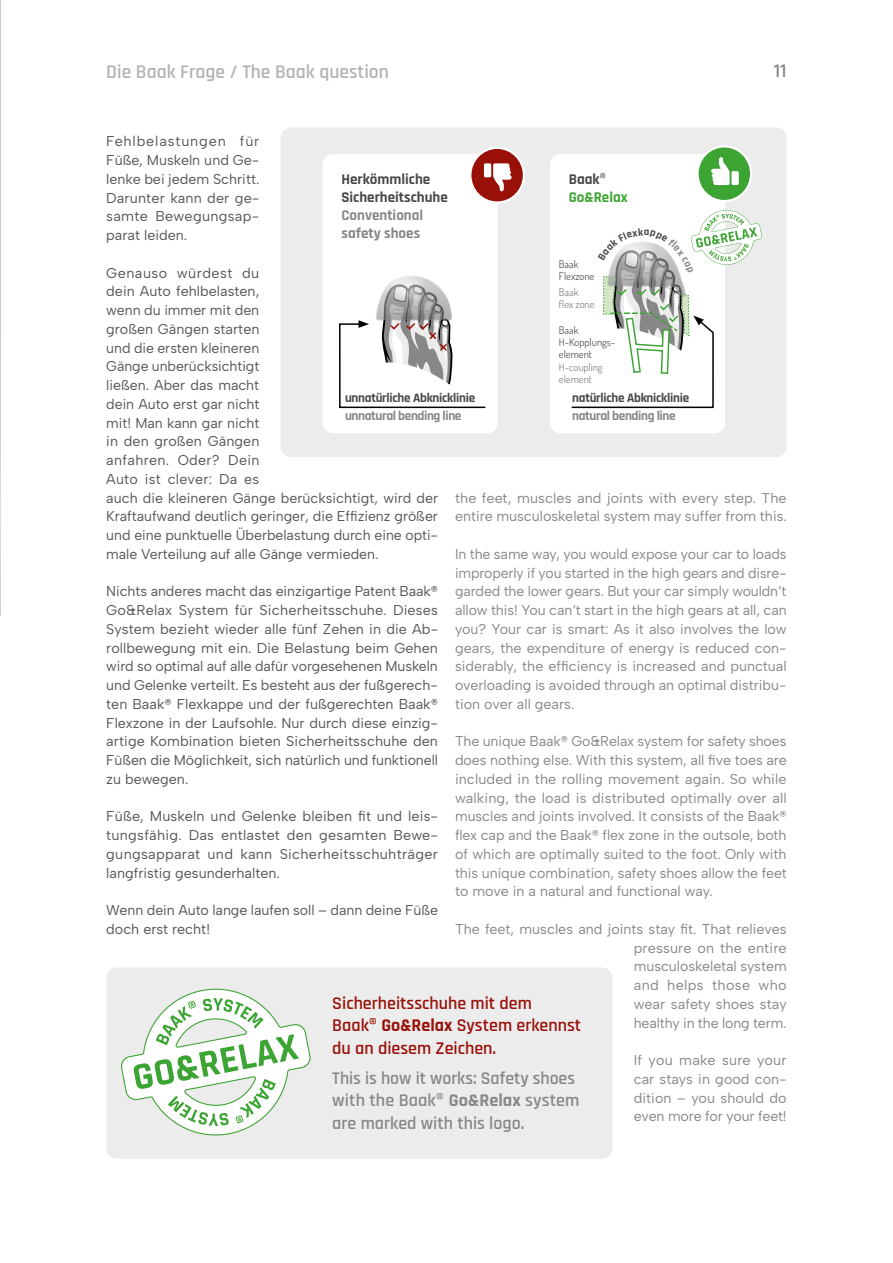
<style>
.page{position:relative;width:893px;height:1263px;background:#fff}
.page>*{position:absolute;margin:0;border:0;box-sizing:border-box;transform-origin:0 0}
.t1{font:600 19.5px "Rajdhani";color:#b1b2b3}
.t2{font:600 19.5px "Rajdhani";color:#868786}
.t3{font:600 18px/22.5px "Rajdhani";color:#868786}
.t4{font:600 18px/22.5px "Rajdhani";color:#981008}
.t5{font:700 15px/18px "Rajdhani";color:#484847}
.t6{font:700 15px/18px "Rajdhani";color:#868786}
.t7{font:700 15px/18px "Rajdhani";color:#3ca432}
.t8{font:14.25px/18.8px "Albert Sans";letter-spacing:-.005em;color:#565655;text-align:justify}
.t9{font:14.25px/18.8px "Albert Sans";color:#868786;text-align:justify}
.t10{font:700 13.35px "Rajdhani";letter-spacing:-.03em;color:#868786}
.t11{font:700 13.05px "Rajdhani";letter-spacing:-.02em;color:#484847}
.t12{font:10.5px/12px "Dosis";color:#565655}
.t13{font:10.5px/12px "Dosis";color:#868786}
.s1{color:#484847}
.s2{font-weight:500;color:#484847}
.s3{font-weight:700}
</style>
<div class="page">
<img style="left:0;top:0;width:1px;height:616px">
<div style="left:106px;top:967px;width:506px;height:192px;background:#ececec;border-radius:11px"></div>
<svg style="left:121px;top:988px;width:190px;height:148px"></svg>
<div style="left:281px;top:128px;width:506px;height:329px;background:#ececec;border-radius:11px"></div>
<div style="left:550px;top:154px;width:175px;height:279px;background:#fff;border-radius:11px"></div>
<div style="left:323px;top:154px;width:175px;height:279px;background:#fff;border-radius:11px"></div>
<svg style="left:339px;top:276px;width:147px;height:133px"></svg>
<div style="left:697px;top:146px;width:54px;height:55px;background:#3ca432;border-radius:50%"></div>
<div style="left:696px;top:145px;width:56px;height:57px;border:2px solid #fff;border-radius:50%"></div>
<svg style="left:711px;top:157px;width:19px;height:28px"></svg>
<div style="left:731px;top:171px;width:8px;height:14px;background:#fff"></div>
<div style="left:470px;top:148px;width:54px;height:55px;background:#981008;border-radius:50%"></div>
<div style="left:469px;top:147px;width:56px;height:57px;border:2px solid #fff;border-radius:50%"></div>
<svg style="left:493px;top:163px;width:19px;height:28px"></svg>
<div style="left:484px;top:163px;width:7px;height:14px;background:#fff"></div>
<svg style="left:571px;top:210px;width:191px;height:199px"></svg>
<h1 class="t1" style="left:106px;top:60px;width:284px">Die Baak Frage / The Baak question</h1>
<h1 class="t2" style="left:774px;top:59px;width:14px">11</h1>
<p class="t8" style="left:106px;top:132px;width:155px">Fehlbelastungen für Füße, Muskeln und Ge&shy;lenke bei jedem Schritt.<br>Darunter kann der ge&shy;samte Bewegungsap&shy;parat leiden.</p>
<p class="t8" style="left:106px;top:263px;width:333px;text-align:left">Genauso würdest du<br>dein Auto fehlbelasten,<br>wenn du immer mit den<br>großen Gängen starten<br>und die ersten kleineren<br>Gänge unberücksichtigt<br>ließen. Aber das macht<br>dein Auto erst gar nicht<br>mit! Man kann gar nicht<br>in den großen Gängen<br>anfahren. Oder? Dein<br>Auto ist clever: Da es<br>auch die kleineren Gänge berücksichtigt, wird der<br>Kraftaufwand deutlich geringer, die Effizienz größer und eine punktuelle Überbelastung durch eine opti&shy;male Verteilung auf alle Gänge vermieden.</p>
<p class="t8" style="left:106px;top:582px;width:333px">Nichts anderes macht das einzigartige Patent Baak® Go&amp;Relax System für Sicherheitsschuhe. Dieses System bezieht wieder alle fünf Zehen in die Ab&shy;rollbewegung mit ein. Die Belastung beim Gehen wird so optimal auf alle dafür vorgesehenen Muskeln und Gelenke verteilt. Es besteht aus der fußgerech&shy;ten Baak® Flexkappe und der fußgerechten Baak® Flexzone in der Laufsohle. Nur durch diese einzig&shy;artige Kombination bieten Sicherheitsschuhe den Füßen die Möglichkeit, sich natürlich und funktionell zu bewegen.</p>
<p class="t8" style="left:106px;top:807px;width:333px">Füße, Muskeln und Gelenke bleiben fit und leis&shy;tungsfähig. Das entlastet den gesamten Bewe&shy;gungsapparat und kann Sicherheitsschuhträger langfristig gesunderhalten.</p>
<p class="t8" style="left:106px;top:901px;width:333px">Wenn dein Auto lange laufen soll – dann deine Füße doch erst recht!</p>
<p class="t7" style="left:569px;top:170px;width:61px"><span class="s1">Baak</span><span class="s2">®<br></span>Go&amp;Relax</p>
<p class="t5" style="left:341px;top:170px;width:108px">Herkömmliche<br>Sicherheitschuhe</p>
<p class="t6" style="left:341px;top:206px;width:83px">Conventional safety shoes</p>
<p class="t12" style="left:559px;top:258px;width:37px">Baak<br>Flexzone</p>
<p class="t13" style="left:559px;top:286px;width:37px">Baak flex zone</p>
<p class="t12" style="left:559px;top:324px;width:58px">Baak<br>H-Kopplungs&shy;element</p>
<p class="t13" style="left:559px;top:361px;width:45px">H-coupling element</p>
<p class="t11" style="left:345px;top:389px;width:132px">unnatürliche Abknicklinie</p>
<p class="t10" style="left:345px;top:407px;width:118px">unnatural bending line</p>
<p class="t11" style="left:572px;top:389px;width:118px">natürliche Abknicklinie</p>
<p class="t10" style="left:572px;top:407px;width:105px">natural bending line</p>
<p class="t9" style="left:455px;top:488px;width:333px">the feet, muscles and joints with every step. The entire musculoskeletal system may suffer from this.</p>
<p class="t9" style="left:455px;top:544px;width:333px">In the same way, you would expose your car to loads improperly if you started in the high gears and disre&shy;garded the lower gears. But your car simply wouldn‘t allow this! You can‘t start in the high gears at all, can you? Your car is smart: As it also involves the low gears, the expenditure of energy is reduced con&shy;siderably, the efficiency is increased and punctual overloading is avoided through an optimal distribu&shy;tion over all gears.</p>
<p class="t9" style="left:455px;top:732px;width:333px">The unique Baak® Go&amp;Relax system for safety shoes does nothing else. With this system, all five toes are included in the rolling movement again. So while walking, the load is distributed optimally over all muscles and joints involved. It consists of the Baak® flex cap and the Baak® flex zone in the outsole, both of which are optimally suited to the foot. Only with this unique combination, safety shoes allow the feet to move in a natural and functional way.</p>
<p class="t9" style="left:634px;top:919px;width:155px;text-indent:-179px">The feet, muscles and joints stay fit. That relieves pressure on the entire musculoskeletal system and helps those who wear safety shoes stay healthy in the long term.</p>
<p class="t9" style="left:634px;top:1051px;width:155px">If you make sure your car stays in good con&shy;dition – you should do even more for your feet!</p>
<p class="t4" style="left:332px;top:992px;width:250px">Sicherheitsschuhe mit dem<br>Baak® <span class="s3">Go&amp;Relax</span> System erkennst du an diesem Zeichen.</p>
<p class="t3" style="left:332px;top:1067px;width:249px">This is how it works: Safety shoes with the Baak® <span class="s3">Go&amp;Relax</span> system are marked with this logo.</p>
</div>
